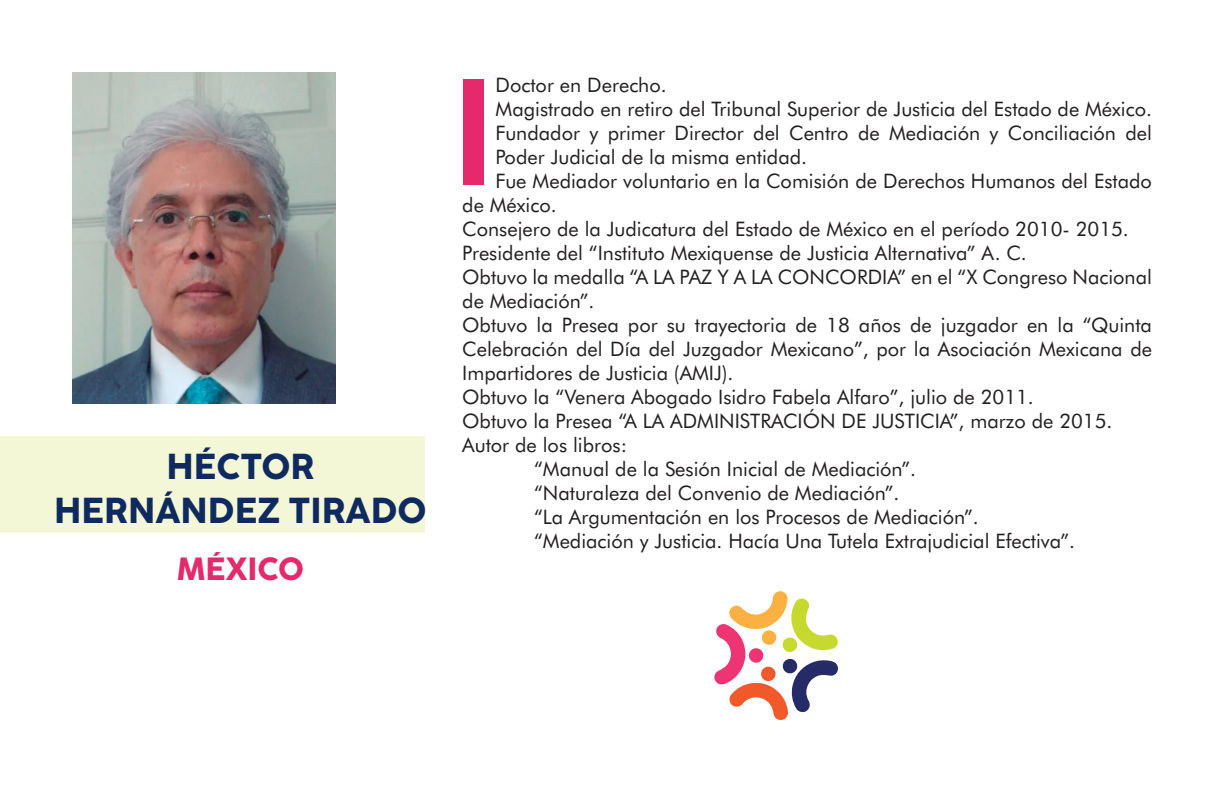
<style>
.page{position:relative;width:1224px;height:792px;background:#fff}
.page>*{position:absolute;margin:0;border:0;box-sizing:border-box;transform-origin:0 0}
.t1{font:800 36px "Coco Sharp XS";color:#0f2a5f}
.t2{font:800 32px "Coco Sharp XS";color:#e42a6b}
.t3{font:20px/24px "Futura BT";color:#231f20}
</style>
<div class="page">
<img style="left:72px;top:72px;width:264px;height:331px">
<svg style="left:714px;top:591px;width:124px;height:129px"></svg>
<div style="left:761px;top:667px;width:15px;height:14px;background:#f1592b;border-radius:50%"></div>
<div style="left:0;top:436px;width:425px;height:97px;background:#f3f7d6"></div>
<div style="left:463px;top:79px;width:20px;height:106px;background:#e42a6b"></div>
<p class="t1" style="left:167px;top:441px;width:149px">HÉCTOR</p>
<p class="t1" style="left:54px;top:485px;width:374px">HERNÁNDEZ TIRADO</p>
<p class="t2" style="left:177px;top:546px;width:129px">MÉXICO</p>
<p class="t3" style="left:496px;top:73px;width:173px">Doctor en Derecho.</p>
<p class="t3" style="left:496px;top:97px;width:658px">Magistrado en retiro del Tribunal Superior de Justicia del Estado de México.</p>
<p class="t3" style="left:496px;top:121px;width:658px">Fundador y primer Director del Centro de Mediación y Conciliación del<br>Poder Judicial de la misma entidad.</p>
<p class="t3" style="left:462px;top:169px;width:691px;text-indent:33px">Fue Mediador voluntario en la Comisión de Derechos Humanos del Estado de México.</p>
<p class="t3" style="left:462px;top:217px;width:668px">Consejero de la Judicatura del Estado de México en el período 2010- 2015.</p>
<p class="t3" style="left:462px;top:241px;width:566px">Presidente del “Instituto Mexiquense de Justicia Alternativa” A. C.</p>
<p class="t3" style="left:462px;top:265px;width:691px">Obtuvo la medalla “A LA PAZ Y A LA CONCORDIA” en el “X Congreso Nacional de Mediación”.</p>
<p class="t3" style="left:462px;top:313px;width:691px;text-align:justify">Obtuvo la Presea por su trayectoria de 18 años de juzgador en la “Quinta Celebración del Día del Juzgador Mexicano”, por la Asociación Mexicana de Impartidores de Justicia (AMIJ).</p>
<p class="t3" style="left:462px;top:385px;width:573px">Obtuvo la “Venera Abogado Isidro Fabela Alfaro”, julio de 2011.</p>
<p class="t3" style="left:462px;top:409px;width:652px">Obtuvo la Presea “A LA ADMINISTRACIÓN DE JUSTICIA”, marzo de 2015.</p>
<p class="t3" style="left:462px;top:433px;width:166px">Autor de los libros:</p>
<p class="t3" style="left:534px;top:457px;width:383px">“Manual de la Sesión Inicial de Mediación”.</p>
<p class="t3" style="left:534px;top:481px;width:367px">“Naturaleza del Convenio de Mediación”.</p>
<p class="t3" style="left:534px;top:505px;width:446px">“La Argumentación en los Procesos de Mediación”.</p>
<p class="t3" style="left:534px;top:529px;width:542px">“Mediación y Justicia. Hacía Una Tutela Extrajudicial Efectiva”.</p>
</div>
